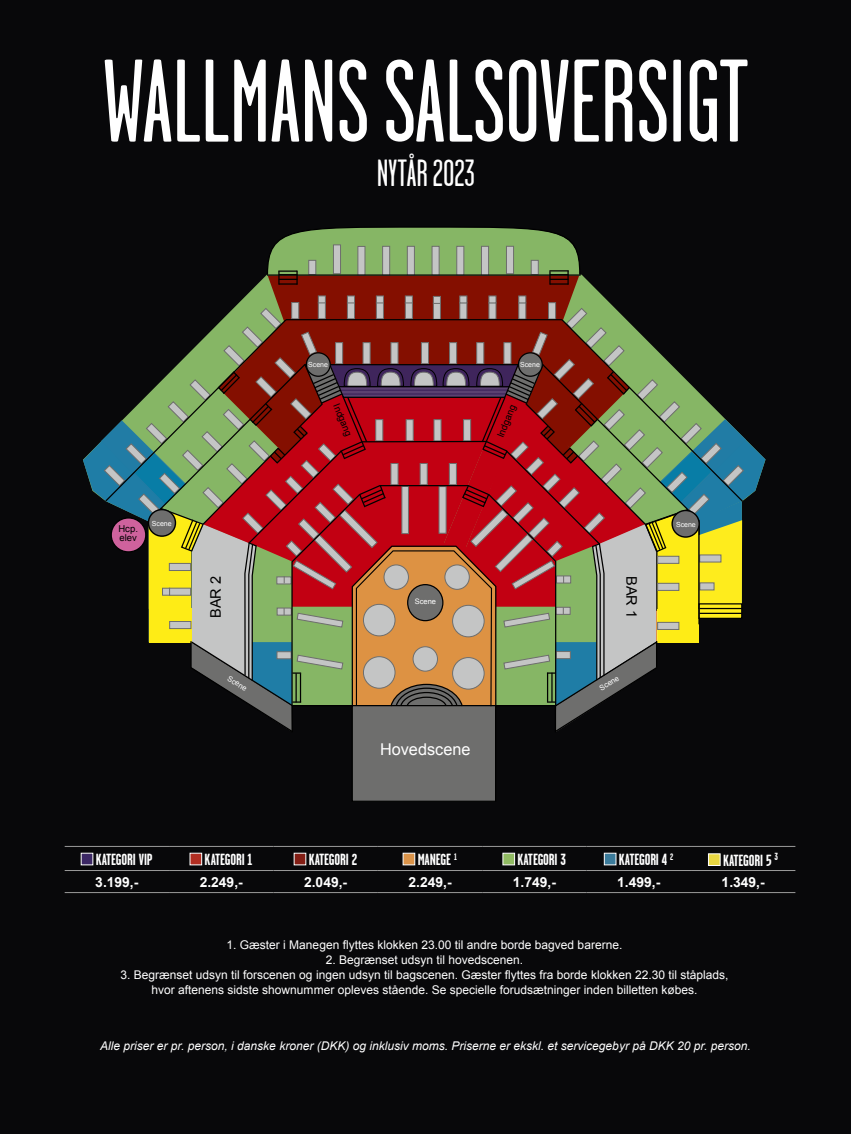
<style>
.page{position:relative;width:851px;height:1134px;background:#fff}
.page>*{position:absolute;margin:0;border:0;box-sizing:border-box;transform-origin:0 0}
.t1{font:117.25px "Garage Gothic";color:#fff}
.t2{font:37.85px "Garage Gothic";color:#fff}
.t3{font:16.25px "Arial";color:#fff}
.t4{font:700 16.15px "Garage Gothic";letter-spacing:-.01em;color:#fff}
.t5{font:14.5px "Arial";color:#000}
.t6{font:700 13.85px "Arial";color:#fff}
.t7{font:12px/15px "Arial";color:#fff;text-align:center}
.t8{font:italic 12px "Arial";color:#fff}
.t9{font:9.5px/8.9px "Arial";color:#000}
.t10{font:7.5px "Arial";color:#fff}
.t11{font:7px "Arial";color:#fff}
</style>
<div class="page">
<div style="left:0;top:0;width:850px;height:1134px;background:#08080a"></div>
<svg style="left:83px;top:227px;width:682px;height:574px"></svg>
<div style="left:407px;top:585px;width:36px;height:36px;background:#6e6e6d;border-radius:50%"></div>
<div style="left:407px;top:584px;width:36px;height:37px;border:1px solid #000;border-radius:50%"></div>
<div style="left:518px;top:353px;width:24px;height:23px;background:#6e6e6d;border-radius:50%"></div>
<div style="left:517px;top:352px;width:25px;height:25px;border:1px solid #000;border-radius:50%"></div>
<div style="left:672px;top:510px;width:27px;height:27px;background:#6e6e6d;border-radius:50%"></div>
<div style="left:671px;top:510px;width:28px;height:28px;border:1px solid #000;border-radius:50%"></div>
<div style="left:111px;top:518px;width:35px;height:34px;background:#cf629d;border-radius:50%"></div>
<div style="left:111px;top:517px;width:35px;height:35px;border:1px solid #000;border-radius:50%"></div>
<div style="left:306px;top:353px;width:24px;height:23px;background:#6e6e6d;border-radius:50%"></div>
<div style="left:306px;top:352px;width:25px;height:25px;border:1px solid #000;border-radius:50%"></div>
<div style="left:148px;top:510px;width:27px;height:26px;background:#6e6e6d;border-radius:50%"></div>
<div style="left:148px;top:509px;width:28px;height:28px;border:1px solid #000;border-radius:50%"></div>
<hr style="left:691px;top:846px;width:104px;height:1px;background:#9b9b9b">
<hr style="left:691px;top:870px;width:104px;height:1px;background:#9b9b9b">
<hr style="left:691px;top:892px;width:104px;height:1px;background:#9b9b9b">
<hr style="left:65px;top:846px;width:104px;height:1px;background:#9b9b9b">
<hr style="left:169px;top:846px;width:104px;height:1px;background:#9b9b9b">
<hr style="left:273px;top:846px;width:105px;height:1px;background:#9b9b9b">
<hr style="left:378px;top:846px;width:104px;height:1px;background:#9b9b9b">
<hr style="left:482px;top:846px;width:104px;height:1px;background:#9b9b9b">
<hr style="left:586px;top:846px;width:105px;height:1px;background:#9b9b9b">
<hr style="left:65px;top:870px;width:104px;height:1px;background:#9b9b9b">
<hr style="left:169px;top:870px;width:104px;height:1px;background:#9b9b9b">
<hr style="left:273px;top:870px;width:105px;height:1px;background:#9b9b9b">
<hr style="left:378px;top:870px;width:104px;height:1px;background:#9b9b9b">
<hr style="left:482px;top:870px;width:104px;height:1px;background:#9b9b9b">
<hr style="left:586px;top:870px;width:105px;height:1px;background:#9b9b9b">
<hr style="left:65px;top:892px;width:104px;height:1px;background:#9b9b9b">
<hr style="left:169px;top:892px;width:104px;height:1px;background:#9b9b9b">
<hr style="left:273px;top:892px;width:105px;height:1px;background:#9b9b9b">
<hr style="left:378px;top:892px;width:104px;height:1px;background:#9b9b9b">
<hr style="left:482px;top:892px;width:104px;height:1px;background:#9b9b9b">
<hr style="left:586px;top:892px;width:105px;height:1px;background:#9b9b9b">
<div style="left:81px;top:853px;width:12px;height:12px;background:#3c2865"></div>
<div style="left:190px;top:853px;width:12px;height:12px;background:#b22e22;border:1px solid #fff"></div>
<div style="left:294px;top:853px;width:12px;height:12px;background:#831e15"></div>
<div style="left:403px;top:853px;width:12px;height:12px;background:#db944a;border:1px solid #fff"></div>
<div style="left:503px;top:853px;width:11px;height:12px;background:#91bb63;border:1px solid #fff"></div>
<div style="left:604px;top:853px;width:12px;height:12px;background:#3b7b9b;border:1px solid #fff"></div>
<div style="left:708px;top:854px;width:12px;height:11px;background:#e9d742"></div>
<h1 class="t1" style="left:103px;top:41px;width:645px">WALLMANS SALSOVERSIGT</h1>
<h2 class="t2" style="left:376px;top:153px;width:99px">NYTÅR 2023</h2>
<p class="t11" style="left:308px;top:360px;width:21px">Scene</p>
<p class="t11" style="left:520px;top:360px;width:21px">Scene</p>
<p class="t9" style="left:118px;top:524px;width:21px">Hcp. elev</p>
<p class="t11" style="left:152px;top:519px;width:21px">Scene</p>
<p class="t9" style="left:340px;top:402px;width:36px;rotate:68deg">Indgang</p>
<p class="t9" style="left:496px;top:435px;width:36px;rotate:-68deg">Indgang</p>
<p class="t5" style="left:206px;top:618px;width:43px;rotate:-90deg">BAR 2</p>
<p class="t5" style="left:641px;top:576px;width:43px;rotate:90deg">BAR 1</p>
<p class="t10" style="left:414px;top:597px;width:23px">Scene</p>
<p class="t10" style="left:231px;top:673px;width:23px;rotate:31deg">Scene</p>
<p class="t10" style="left:597px;top:684px;width:23px;rotate:-31deg">Scene</p>
<h3 class="t3" style="left:380px;top:738px;width:92px">Hovedscene</h3>
<p class="t11" style="left:676px;top:520px;width:21px">Scene</p>
<h3 class="t4" style="left:96px;top:849px;width:58px">KATEGORI VIP</h3>
<h3 class="t4" style="left:205px;top:849px;width:49px">KATEGORI 1</h3>
<h3 class="t4" style="left:309px;top:849px;width:50px">KATEGORI 2</h3>
<h3 class="t4" style="left:417px;top:849px;width:41px">MANEGE <sup>1</sup></h3>
<h3 class="t4" style="left:517px;top:849px;width:50px">KATEGORI 3</h3>
<h3 class="t4" style="left:619px;top:849px;width:56px">KATEGORI 4 <sup>2</sup></h3>
<h3 class="t4" style="left:723px;top:850px;width:56px">KATEGORI 5 <sup>3</sup></h3>
<p class="t6" style="left:95px;top:872px;width:45px">3.199,-</p>
<p class="t6" style="left:200px;top:872px;width:45px">2.249,-</p>
<p class="t6" style="left:304px;top:872px;width:45px">2.049,-</p>
<p class="t6" style="left:408px;top:872px;width:45px">2.249,-</p>
<p class="t6" style="left:512px;top:872px;width:45px">1.749,-</p>
<p class="t6" style="left:617px;top:872px;width:45px">1.499,-</p>
<p class="t6" style="left:721px;top:872px;width:45px">1.349,-</p>
<p class="t7" style="left:226px;top:937px;width:397px">1. Gæster i Manegen flyttes klokken 23.00 til andre borde bagved barerne.</p>
<p class="t7" style="left:325px;top:952px;width:199px">2. Begrænset udsyn til hovedscenen.</p>
<p class="t7" style="left:120px;top:967px;width:609px">3. Begrænset udsyn til forscenen og ingen udsyn til bagscenen. Gæster flyttes fra borde klokken 22.30 til ståplads, hvor aftenens sidste shownummer opleves stående. Se specielle forudsætninger inden billetten købes.</p>
<p class="t8" style="left:100px;top:1038px;width:652px">Alle priser er pr. person, i danske kroner (DKK) og inklusiv moms. Priserne er ekskl. et servicegebyr på DKK 20 pr. person.</p>
</div>
